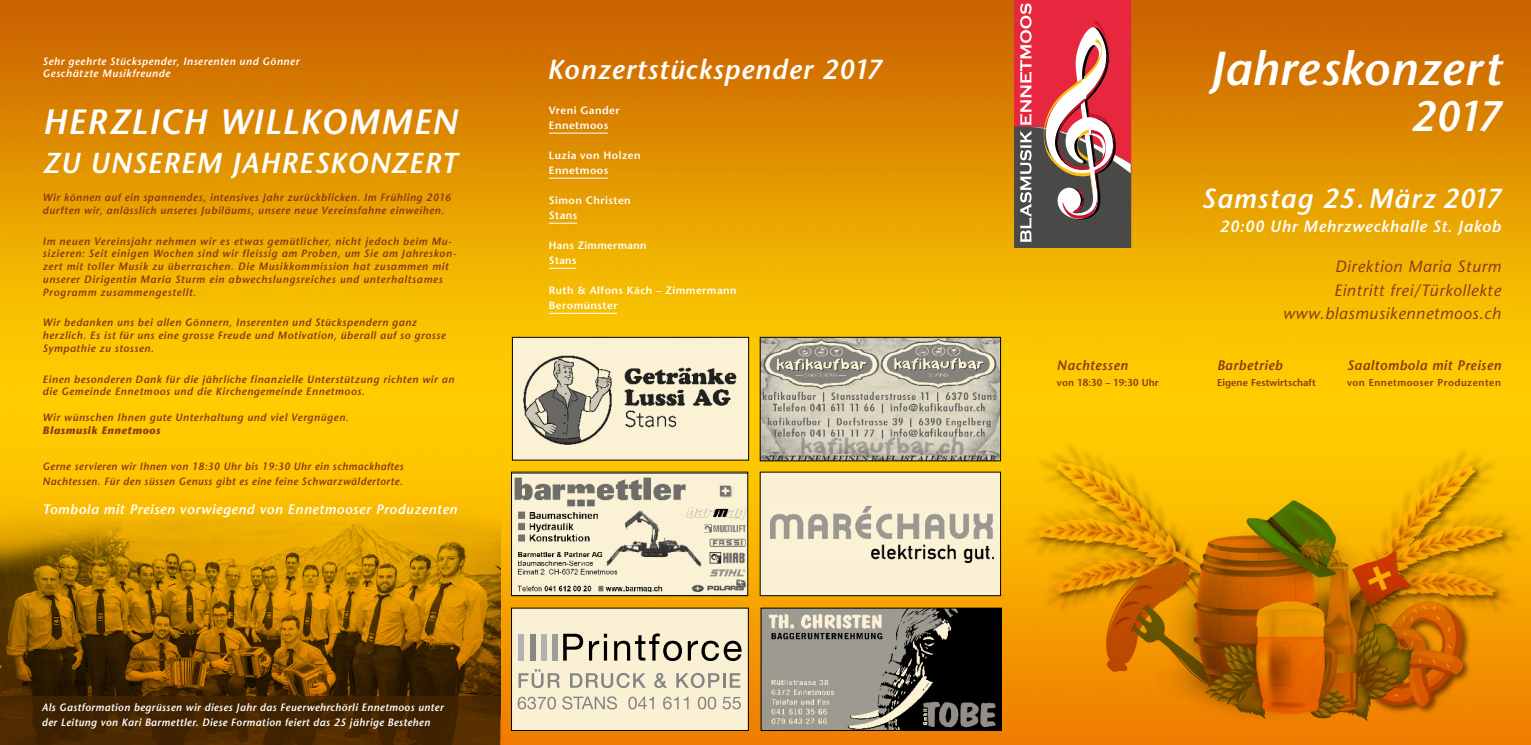
<style>
.page{position:relative;width:1531px;height:745px;background:#fff}
.page>*{position:absolute;margin:0;border:0;box-sizing:border-box;transform-origin:0 0}
.t1{font:italic 600 47.5px "Stone Sans Std";color:#fff}
.t2{font:italic 600 42.5px "Stone Sans Std";color:#fff}
.t3{font:italic 600 35px "Stone Sans Std";letter-spacing:.03em;color:#fff}
.t4{font:italic 600 28.75px "Stone Sans Std";letter-spacing:.025em;color:#fff}
.t5{font:italic 600 27.5px "Stone Sans Std";letter-spacing:.04em;color:#fff}
.t6{font:italic 500 16.25px/23.8px "Stone Sans Std";letter-spacing:.04em;color:#8c3718;text-align:right}
.t7{font:italic 600 16.25px "Stone Sans Std";letter-spacing:.04em;color:#fff}
.t8{font:italic 600 13.75px "Stone Sans Std";letter-spacing:.04em;color:#fff}
.t9{font:italic 600 13.75px "Stone Sans Std";letter-spacing:.04em;color:#8c3718}
.t10{font:italic 600 10.62px/12.8px "Stone Sans Std";letter-spacing:.05em;color:#8c3718}
.t11{font:italic 600 10.62px/12.8px "Stone Sans Std";letter-spacing:.04em;color:#fff}
.t12{font:600 10.62px/15px "Stone Sans Std";letter-spacing:.04em;color:#fff}
.t13{font:italic 700 10.62px "Stone Sans Std";letter-spacing:.055em;color:#8c3718}
.t14{font:600 10px "Stone Sans Std";letter-spacing:.01em;color:#8c3718}
.t15{font:600 10px "Stone Sans Std";letter-spacing:.05em;color:#8c3718}
</style>
<div class="page">
<img style="left:0;top:0;width:1531px;height:744px">
<hr style="left:549px;top:133px;width:59px;height:1px;background:#fff">
<hr style="left:549px;top:178px;width:59px;height:1px;background:#fff">
<svg style="left:549px;top:223px;width:28px;height:1px"></svg>
<svg style="left:549px;top:268px;width:27px;height:1px"></svg>
<hr style="left:549px;top:313px;width:68px;height:1px;background:#fff">
<img style="left:513px;top:473px;width:233px;height:120px">
<svg style="left:1014px;top:0;width:117px;height:247px"></svg>
<div style="left:511px;top:607px;width:237px;height:123px;background:#faf1d4"></div>
<svg style="left:518px;top:669px;width:42px;height:18px"></svg>
<svg style="left:570px;top:672px;width:75px;height:15px"></svg>
<svg style="left:654px;top:672px;width:13px;height:15px"></svg>
<svg style="left:676px;top:672px;width:64px;height:15px"></svg>
<svg style="left:518px;top:696px;width:38px;height:13px"></svg>
<svg style="left:562px;top:696px;width:55px;height:13px"></svg>
<svg style="left:628px;top:696px;width:26px;height:13px"></svg>
<svg style="left:663px;top:696px;width:25px;height:13px"></svg>
<svg style="left:698px;top:696px;width:18px;height:13px"></svg>
<svg style="left:722px;top:697px;width:19px;height:12px"></svg>
<div style="left:518px;top:633px;width:6px;height:27px;background:#b1b2b3"></div>
<div style="left:530px;top:633px;width:5px;height:27px;background:#878786"></div>
<div style="left:541px;top:633px;width:5px;height:27px;background:#b1b2b3"></div>
<div style="left:552px;top:633px;width:6px;height:27px;background:#9c9c9c"></div>
<svg style="left:563px;top:633px;width:20px;height:27px"></svg>
<svg style="left:589px;top:633px;width:18px;height:27px"></svg>
<svg style="left:614px;top:633px;width:68px;height:27px"></svg>
<svg style="left:688px;top:640px;width:54px;height:20px"></svg>
<div style="left:511px;top:607px;width:238px;height:123px;border:1px solid #000"></div>
<img style="left:514px;top:340px;width:233px;height:118px">
<div style="left:512px;top:337px;width:237px;height:123px;border:1px solid #000"></div>
<div style="left:760px;top:472px;width:240px;height:123px;background:#faf1d4"></div>
<img style="left:770px;top:506px;width:223px;height:55px">
<img style="left:763px;top:609px;width:237px;height:119px">
<div style="left:761px;top:607px;width:241px;height:123px;border:1px solid #000"></div>
<img style="left:762px;top:339px;width:237px;height:120px">
<div style="left:760px;top:337px;width:241px;height:124px;border:1px solid #000"></div>
<img style="left:1023px;top:442px;width:503px;height:290px">
<img style="left:0;top:478px;width:500px;height:217px">
<svg style="left:0;top:695px;width:500px;height:49px;background:#462600"></svg>
<p class="t11" style="left:43px;top:54px;width:258px">Sehr geehrte Stückspender, Inserenten und Gönner<br>Geschätzte Musikfreunde</p>
<h3 class="t3" style="left:43px;top:101px;width:416px">HERZLICH WILLKOMMEN</h3>
<h3 class="t4" style="left:43px;top:146px;width:416px">ZU UNSEREM JAHRESKONZERT</h3>
<p class="t10" style="left:43px;top:191px;width:410px">Wir können auf ein spannendes, intensives Jahr zurückblicken. Im Frühling 2016 durften wir, anlässlich unseres Jubiläums, unsere neue Vereinsfahne einweihen.</p>
<p class="t10" style="left:43px;top:234px;width:415px">Im neuen Vereinsjahr nehmen wir es etwas gemütlicher, nicht jedoch beim Mu&shy;sizieren: Seit einigen Wochen sind wir fleissig am Proben, um Sie am Jahreskon&shy;zert mit toller Musik zu überraschen. Die Musikkommission hat zusammen mit unserer Dirigentin Maria Sturm ein abwechslungsreiches und unterhaltsames Programm zusammengestellt.</p>
<p class="t10" style="left:43px;top:316px;width:404px">Wir bedanken uns bei allen Gönnern, Inserenten und Stückspendern ganz herzlich. Es ist für uns eine grosse Freude und Motivation, überall auf so grosse<br>Sympathie zu stossen.</p>
<p class="t10" style="left:43px;top:372px;width:413px">Einen besonderen Dank für die jährliche finanzielle Unterstützung richten wir an die Gemeinde Ennetmoos und die Kirchengemeinde Ennetmoos.</p>
<p class="t10" style="left:43px;top:410px;width:308px">Wir wünschen Ihnen gute Unterhaltung und viel Vergnügen.</p>
<p class="t13" style="left:43px;top:423px;width:119px">Blasmusik Ennetmoos</p>
<p class="t10" style="left:43px;top:459px;width:362px;line-height:15px">Gerne servieren wir Ihnen von 18:30 Uhr bis 19:30 Uhr ein schmackhaftes<br>Nachtessen. Für den süssen Genuss gibt es eine feine Schwarzwäldertorte.</p>
<p class="t8" style="left:43px;top:500px;width:416px">Tombola mit Preisen vorwiegend von Ennetmooser Produzenten</p>
<p class="t11" style="left:42px;top:699px;width:403px;line-height:15px">Als Gastformation begrüssen wir dieses Jahr das Feuerwehrchörli Ennetmoos unter der Leitung von Kari Barmettler. Diese Formation feiert das 25 jährige Bestehen</p>
<h3 class="t5" style="left:547px;top:53px;width:336px">Konzertstückspender 2017</h3>
<p class="t12" style="left:549px;top:103px;width:72px">Vreni Gander<br>Ennetmoos</p>
<p class="t12" style="left:549px;top:148px;width:93px">Luzia von Holzen<br>Ennetmoos</p>
<p class="t12" style="left:549px;top:193px;width:83px">Simon Christen<br>Stans</p>
<p class="t12" style="left:549px;top:238px;width:99px">Hans Zimmermann<br>Stans</p>
<p class="t12" style="left:549px;top:283px;width:189px">Ruth &amp; Alfons Käch – Zimmermann<br>Beromünster</p>
<h1 class="t1" style="left:1210px;top:39px;width:292px">Jahreskonzert</h1>
<h2 class="t2" style="left:1411px;top:90px;width:91px">2017</h2>
<h3 class="t5" style="left:1201px;top:182px;width:301px">Samstag 25. März 2017</h3>
<h3 class="t7" style="left:1219px;top:216px;width:283px">20:00 Uhr Mehrzweckhalle St. Jakob</h3>
<h3 class="t6" style="left:1283px;top:254px;width:219px">Direktion Maria Sturm<br>Eintritt frei/Türkollekte www.blasmusikennetmoos.ch</h3>
<p class="t9" style="left:1057px;top:357px;width:72px">Nachtessen</p>
<p class="t9" style="left:1217px;top:357px;width:67px">Barbetrieb</p>
<p class="t9" style="left:1347px;top:357px;width:156px">Saaltombola mit Preisen</p>
<p class="t14" style="left:1057px;top:377px;width:103px">von 18:30 – 19:30 Uhr</p>
<p class="t14" style="left:1217px;top:377px;width:100px">Eigene Festwirtschaft</p>
<p class="t15" style="left:1347px;top:377px;width:155px">von Ennetmooser Produzenten</p>
</div>
